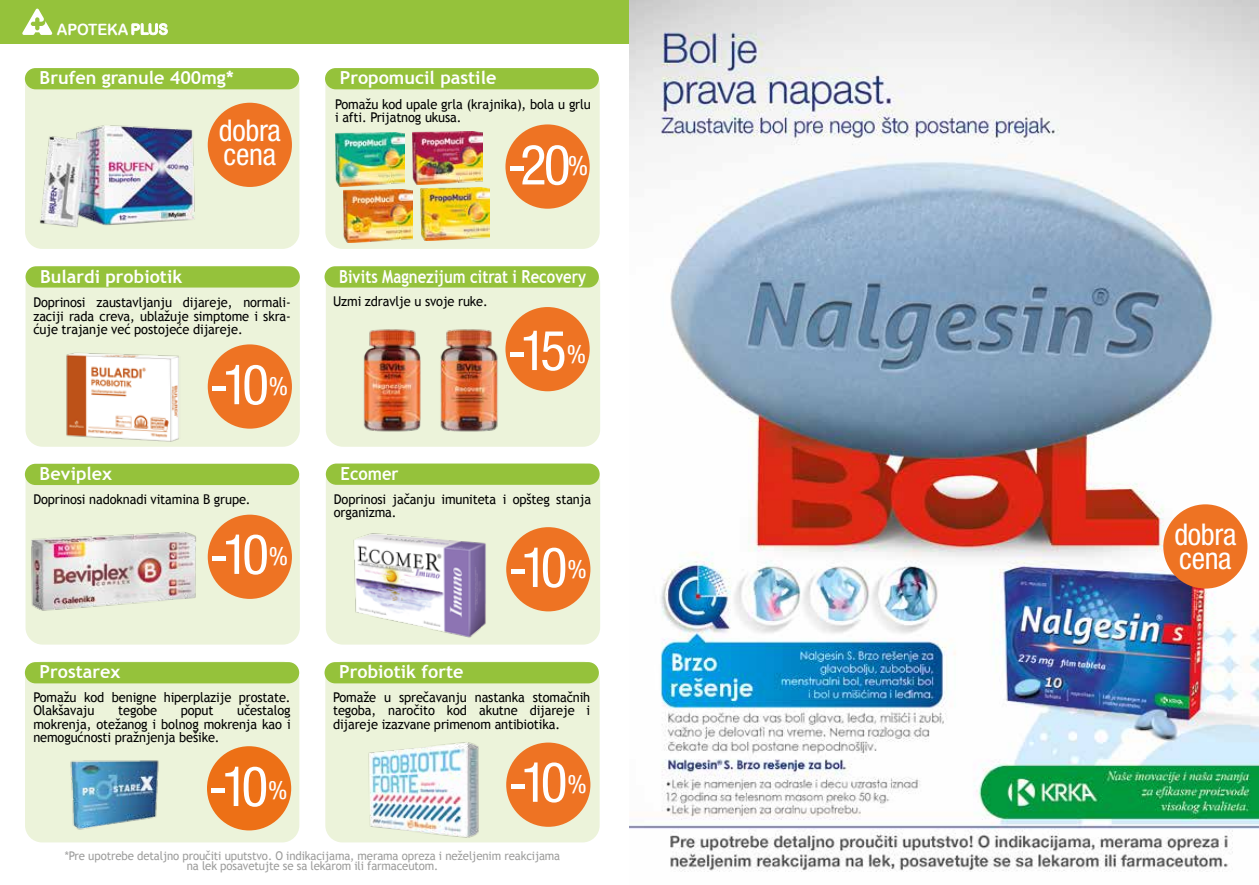
<style>
.page{position:relative;width:1259px;height:885px;background:#fff}
.page>*{position:absolute;margin:0;border:0;box-sizing:border-box;transform-origin:0 0}
.t1{font:condensed 55.5px "Helvetica Neue LT Pro";letter-spacing:-.12em;color:#fff}
.t2{font:condensed 30px/24.3px "Helvetica Neue LT Pro";letter-spacing:-.01em;color:#fff}
.t3{font:700 18px "Trebuchet MS";color:#fff}
.t4{font:700 18px "Trebuchet MS";color:#fff;scale:.83 1}
.t5{font:700 18px "Trebuchet MS";color:#fff;scale:.92 1}
.t6{font:15.6px "Arial Rounded MT Bold";letter-spacing:-.01em;color:#fff;scale:.95 1}
.t7{font:13.5px/13.5px "Trebuchet MS";letter-spacing:-.01em;color:#000;scale:.95 1}
.t8{font:12px/10.5px "Trebuchet MS";letter-spacing:-.01em;color:#9d9d9c;text-align:center;scale:.95 1}
.s1{font-size:25.5px}
</style>
<div class="page">
<div style="left:0;top:0;width:629px;height:44px;background:#95c23b"></div>
<svg style="left:22px;top:9px;width:30px;height:26px"></svg>
<div style="left:25px;top:68px;width:274px;height:181px;background:#ecf3da;border-radius:17px"></div>
<div style="left:325px;top:68px;width:275px;height:181px;background:#ecf3da;border-radius:17px"></div>
<div style="left:26px;top:266px;width:274px;height:180px;background:#ecf3da;border-radius:17px"></div>
<div style="left:326px;top:266px;width:274px;height:180px;background:#ecf3da;border-radius:17px"></div>
<div style="left:26px;top:463px;width:274px;height:181px;background:#ecf3da;border-radius:17px"></div>
<div style="left:326px;top:463px;width:274px;height:181px;background:#ecf3da;border-radius:17px"></div>
<div style="left:25px;top:661px;width:274px;height:181px;background:#ecf3da;border-radius:17px"></div>
<div style="left:325px;top:661px;width:274px;height:181px;background:#ecf3da;border-radius:17px"></div>
<svg style="left:131px;top:23px;width:37px;height:13px"></svg>
<div style="left:505px;top:307px;width:84px;height:84px;background:#ee7323;border-radius:50%"></div>
<div style="left:208px;top:344px;width:84px;height:84px;background:#ee7323;border-radius:50%"></div>
<div style="left:324px;top:266px;width:275px;height:21px;background:#95c23b;border-radius:11px"></div>
<div style="left:505px;top:124px;width:84px;height:85px;background:#ee7323;border-radius:50%"></div>
<div style="left:325px;top:68px;width:274px;height:21px;background:#95c23b;border-radius:11px"></div>
<div style="left:208px;top:514px;width:84px;height:85px;background:#ee7323;border-radius:50%"></div>
<div style="left:207px;top:746px;width:84px;height:84px;background:#ed7016;border-radius:50%"></div>
<div style="left:25px;top:68px;width:274px;height:21px;background:#95c23b;border-radius:11px"></div>
<div style="left:506px;top:742px;width:84px;height:84px;background:#ee7323;border-radius:50%"></div>
<div style="left:25px;top:463px;width:274px;height:22px;background:#95c23b;border-radius:11px"></div>
<div style="left:25px;top:662px;width:274px;height:21px;background:#95c23b;border-radius:11px"></div>
<div style="left:324px;top:662px;width:275px;height:21px;background:#95c23b;border-radius:11px"></div>
<div style="left:326px;top:463px;width:273px;height:22px;background:#95c23b;border-radius:11px"></div>
<div style="left:208px;top:103px;width:84px;height:84px;background:#ee7323;border-radius:50%"></div>
<div style="left:26px;top:266px;width:274px;height:21px;background:#95c23b;border-radius:11px"></div>
<img style="left:629px;top:0;width:630px;height:872px">
<div style="left:1163px;top:504px;width:84px;height:84px;background:#ee7323;border-radius:50%"></div>
<img style="left:335px;top:133px;width:69px;height:53px">
<img style="left:413px;top:132px;width:69px;height:52px">
<img style="left:420px;top:187px;width:69px;height:53px">
<img style="left:343px;top:189px;width:70px;height:53px">
<img style="left:66px;top:352px;width:113px;height:90px">
<img style="left:40px;top:123px;width:174px;height:105px">
<img style="left:70px;top:760px;width:89px;height:70px">
<img style="left:359px;top:742px;width:132px;height:101px">
<div style="left:506px;top:527px;width:84px;height:84px;background:#ee7323;border-radius:50%"></div>
<img style="left:353px;top:533px;width:133px;height:105px">
<img style="left:363px;top:329px;width:135px;height:103px">
<img style="left:31px;top:532px;width:165px;height:79px">
<p class="t6" style="left:57px;top:20px;width:77px">APOTEKA</p>
<h3 class="t3" style="left:40px;top:67px;width:196px">Brufen granule 400mg*</h3>
<h2 class="t2" style="left:219px;top:118px;width:64px">dobra cena</h2>
<h3 class="t3" style="left:40px;top:265px;width:143px">Bulardi probiotik</h3>
<p class="t7" style="left:33px;top:295px;width:272px;text-align:justify">Doprinosi zaustavljanju dijareje, normali&shy;zaciji rada creva, ublažuje simptome i skra&shy;ćuje trajanje već postojeće dijareje.</p>
<h1 class="t1" style="left:209px;top:352px;width:80px">-10<sup>%</sup></h1>
<h3 class="t3" style="left:40px;top:462px;width:74px">Beviplex</h3>
<p class="t7" style="left:33px;top:492px;width:230px">Doprinosi nadoknadi vitamina B grupe.</p>
<h1 class="t1" style="left:209px;top:522px;width:80px">-10 <sup>%</sup></h1>
<h3 class="t3" style="left:40px;top:660px;width:82px">Prostarex</h3>
<p class="t7" style="left:33px;top:690px;width:272px">Pomažu kod benigne hiperplazije prostate.<br>Olakšavaju</p>
<p class="t7" style="left:33px;top:704px;width:272px;text-align:justify;text-indent:204px">učestalog mokrenja, otežanog i bolnog mokrenja kao i nemogućnosti pražnjenja bešike.</p>
<p class="t7" style="left:118px;top:704px;width:42px">tegobe</p>
<p class="t7" style="left:181px;top:704px;width:36px">poput</p>
<h1 class="t1" style="left:209px;top:754px;width:80px">-10 <span class="s1">%</span></h1>
<h3 class="t3" style="left:340px;top:67px;width:158px">Propomucil pastile</h3>
<p class="t7" style="left:335px;top:97px;width:271px">Pomažu kod upale grla (krajnika), bola u grlu i afti. Prijatnog ukusa.</p>
<h1 class="t1" style="left:507px;top:133px;width:83px">-20<sup>%</sup></h1>
<h3 class="t4" style="left:339px;top:265px;width:299px">Bivits Magnezijum citrat i Recovery</h3>
<p class="t7" style="left:333px;top:294px;width:164px">Uzmi zdravlje u svoje ruke.</p>
<h3 class="t5" style="left:340px;top:462px;width:65px">Ecomer</h3>
<h1 class="t1" style="left:507px;top:318px;width:80px">-15 <span class="s1">%</span></h1>
<p class="t7" style="left:334px;top:492px;width:272px">Doprinosi jačanju imuniteta i opšteg stanja organizma.</p>
<h1 class="t1" style="left:508px;top:535px;width:80px">-10<sup>%</sup></h1>
<h3 class="t3" style="left:339px;top:660px;width:126px">Probiotik forte</h3>
<p class="t7" style="left:333px;top:690px;width:272px;text-align:justify">Pomaže u sprečavanju nastanka stomačnih tegoba, naročito kod akutne dijareje i dijareje izazvane primenom antibiotika.</p>
<h1 class="t1" style="left:508px;top:750px;width:80px">-10 <sup>%</sup></h1>
<p class="t8" style="left:65px;top:850px;width:523px">*Pre upotrebe detaljno proučiti uputstvo. O indikacijama, merama opreza i neželjenim reakcijama na lek posavetujte se sa lekarom ili farmaceutom.</p>
<h2 class="t2" style="left:1174px;top:521px;width:64px">dobra cena</h2>
</div>
